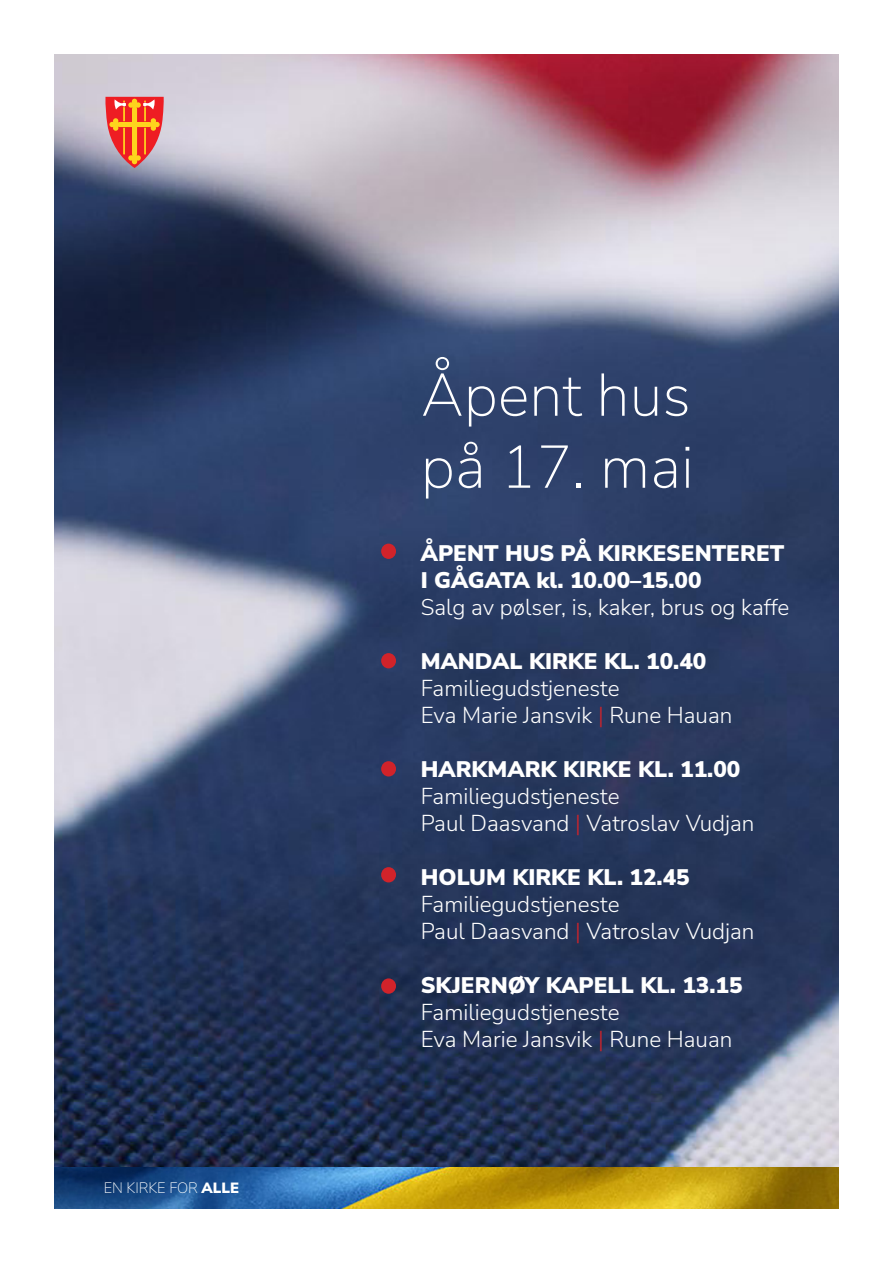
<style>
.page{position:relative;width:893px;height:1263px;background:#fff}
.page>*{position:absolute;margin:0;border:0;box-sizing:border-box;transform-origin:0 0}
.t1{font:200 60px "Nunito Sans";color:#fff}
.t2{font:300 22.5px "Nunito Sans";color:#fff}
.t3{font:900 22.5px "Nunito Sans";color:#fff}
.t4{font:200 14.85px "Nunito Sans";color:#fff}
.s1{font-weight:900}
.s2{color:#d1232a}
</style>
<div class="page">
<img style="left:54px;top:54px;width:785px;height:1113px">
<img style="left:54px;top:1167px;width:785px;height:42px">
<div style="left:381px;top:544px;width:15px;height:15px;background:#d1232a;border-radius:50%"></div>
<div style="left:381px;top:653px;width:15px;height:15px;background:#d1232a;border-radius:50%"></div>
<div style="left:381px;top:761px;width:15px;height:15px;background:#d1232a;border-radius:50%"></div>
<div style="left:381px;top:867px;width:15px;height:15px;background:#d1232a;border-radius:50%"></div>
<div style="left:381px;top:978px;width:15px;height:16px;background:#d1232a;border-radius:50%"></div>
<svg style="left:105px;top:97px;width:59px;height:71px;background:#e26d50"></svg>
<p class="t4" style="left:104px;top:1177px;width:137px">EN KIRKE FOR <span class="s1">ALLE</span></p>
<p class="t1" style="left:421px;top:354px;width:271px">Åpent hus</p>
<p class="t1" style="left:421px;top:426px;width:274px">på 17. mai</p>
<p class="t3" style="left:421px;top:537px;width:365px">ÅPENT HUS PÅ KIRKESENTERET</p>
<p class="t3" style="left:421px;top:564px;width:282px">I GÅGATA kl. 10.00–15.00</p>
<p class="t2" style="left:421px;top:591px;width:370px">Salg av pølser, is, kaker, brus og kaffe</p>
<p class="t3" style="left:421px;top:645px;width:287px">MANDAL KIRKE KL. 10.40</p>
<p class="t2" style="left:421px;top:672px;width:200px">Familiegudstjeneste</p>
<p class="t2" style="left:421px;top:699px;width:313px">Eva Marie Jansvik <span class="s2">|</span> Rune Hauan</p>
<p class="t3" style="left:421px;top:753px;width:321px">HARKMARK KIRKE KL. 11.00</p>
<p class="t2" style="left:421px;top:780px;width:200px">Familiegudstjeneste</p>
<p class="t2" style="left:421px;top:807px;width:335px">Paul Daasvand <span class="s2">|</span> Vatroslav Vudjan</p>
<p class="t3" style="left:421px;top:861px;width:270px">HOLUM KIRKE KL. 12.45</p>
<p class="t2" style="left:421px;top:888px;width:200px">Familiegudstjeneste</p>
<p class="t2" style="left:421px;top:915px;width:335px">Paul Daasvand <span class="s2">|</span> Vatroslav Vudjan</p>
<p class="t3" style="left:421px;top:969px;width:323px">SKJERNØY KAPELL KL. 13.15</p>
<p class="t2" style="left:421px;top:996px;width:200px">Familiegudstjeneste</p>
<p class="t2" style="left:421px;top:1023px;width:313px">Eva Marie Jansvik <span class="s2">|</span> Rune Hauan</p>
</div>
